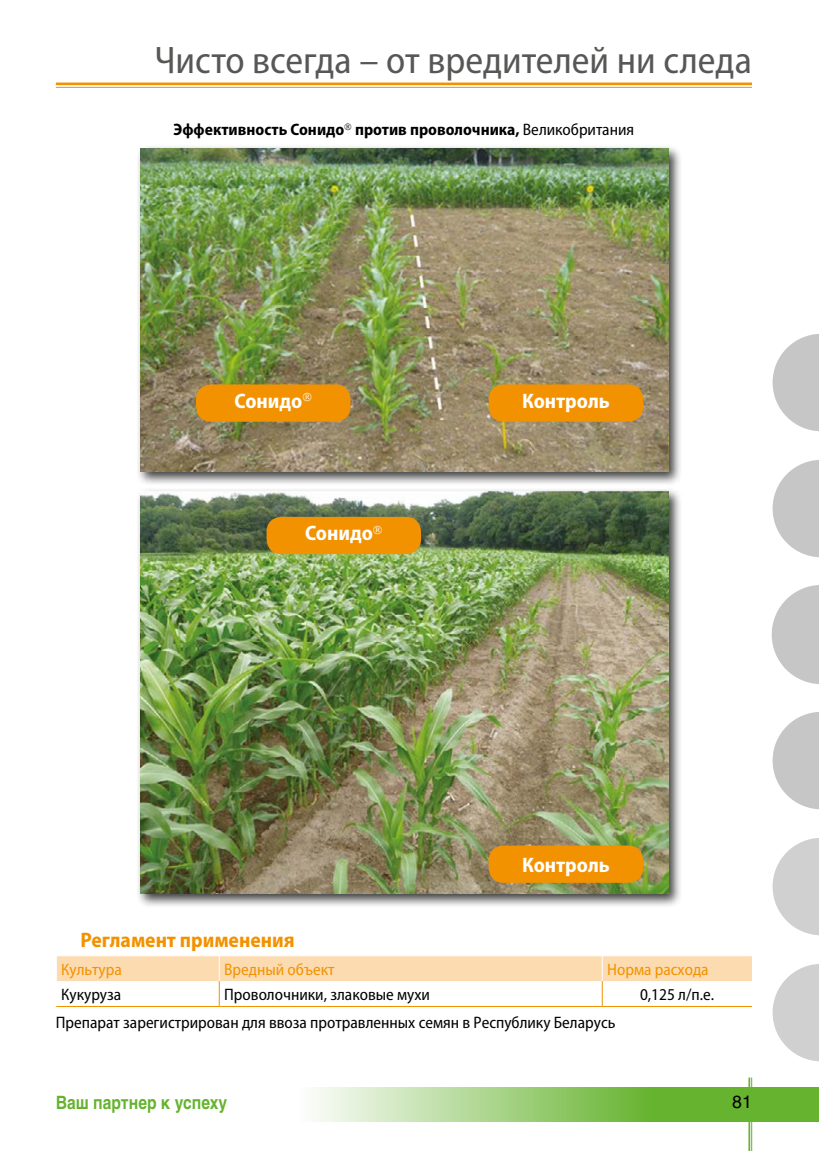
<style>
.page{position:relative;width:819px;height:1151px;background:#fff}
.page>*{position:absolute;margin:0;border:0;box-sizing:border-box;transform-origin:0 0}
.t1{font:semi-condensed 38.5px "Myriad Pro";color:#575756}
.t2{font:700 semi-condensed 21px "Myriad Pro";color:#fff}
.t3{font:700 semi-condensed 21px "Myriad Pro";color:#f39200}
.t4{font:700 18.38px "Helvetica C";color:#65b32e;scale:.85 1}
.t5{font:17.5px "Helios";color:#000}
.t6{font:semi-condensed 16.62px "Myriad Pro";color:#000}
.t7{font:700 semi-condensed 16.62px "Myriad Pro";color:#000}
.t8{font:semi-condensed 16.62px "Myriad Pro";color:#f39200}
.s1{font-weight:400}
</style>
<div class="page">
<svg style="left:315px;top:1087px;width:504px;height:34px;background:#96cb71"></svg>
<hr style="left:748px;top:1077px;width:2px;height:74px;background:#65b32e">
<hr style="left:751px;top:1077px;width:1px;height:74px;background:#65b32e">
<svg style="left:772px;top:838px;width:47px;height:97px"></svg>
<svg style="left:772px;top:964px;width:47px;height:97px"></svg>
<svg style="left:772px;top:712px;width:47px;height:97px"></svg>
<svg style="left:771px;top:585px;width:48px;height:99px"></svg>
<svg style="left:772px;top:460px;width:47px;height:97px"></svg>
<svg style="left:772px;top:334px;width:47px;height:97px"></svg>
<hr style="left:56px;top:87px;width:696px;height:1px;background:#f39200">
<hr style="left:56px;top:83px;width:696px;height:2px;background:#f39200">
<hr style="left:56px;top:1006px;width:163px;height:1px;background:#f39200">
<svg style="left:56px;top:956px;width:696px;height:50px"></svg>
<hr style="left:219px;top:1006px;width:383px;height:1px;background:#f39200">
<hr style="left:602px;top:1006px;width:150px;height:1px;background:#f39200">
<div style="left:136px;top:144px;width:546px;height:342px;background:#000;opacity:.75"></div>
<img style="left:140px;top:148px;width:528px;height:323px">
<div style="left:136px;top:486px;width:546px;height:422px;background:#000;opacity:.75"></div>
<img style="left:140px;top:490px;width:528px;height:403px">
<div style="left:488px;top:384px;width:155px;height:38px;background:#f39200;border-radius:15px"></div>
<div style="left:488px;top:845px;width:155px;height:38px;background:#f39200;border-radius:15px"></div>
<div style="left:196px;top:384px;width:154px;height:38px;background:#f39200;border-radius:15px"></div>
<div style="left:266px;top:517px;width:155px;height:37px;background:#f39200;border-radius:15px"></div>
<h1 class="t1" style="left:154px;top:39px;width:599px">Чисто всегда – от вредителей ни следа</h1>
<p class="t7" style="left:174px;top:120px;width:462px">Эффективность Сонидо против проволочника, <span class="s1">Великобритания</span></p>
<p class="t2" style="left:234px;top:389px;width:69px">Сонидо</p>
<p class="t2" style="left:305px;top:522px;width:69px">Сонидо</p>
<p class="t2" style="left:522px;top:389px;width:89px">Контроль</p>
<p class="t2" style="left:522px;top:853px;width:89px">Контроль</p>
<p class="t3" style="left:81px;top:928px;width:215px">Регламент применения</p>
<p class="t8" style="left:61px;top:960px;width:62px">Культура</p>
<p class="t8" style="left:224px;top:960px;width:112px">Вредный объект</p>
<p class="t8" style="left:607px;top:960px;width:103px">Норма расхода</p>
<p class="t6" style="left:61px;top:985px;width:62px">Кукуруза</p>
<p class="t6" style="left:224px;top:985px;width:207px">Проволочники, злаковые мухи</p>
<p class="t6" style="left:640px;top:985px;width:76px">0,125 л/п.е.</p>
<p class="t6" style="left:56px;top:1013px;width:561px">Препарат зарегистрирован для ввоза протравленных семян в Республику Беларусь</p>
<p class="t4" style="left:56px;top:1092px;width:203px">Ваш партнер к успеху</p>
<p class="t5" style="left:732px;top:1092px;width:21px">81</p>
</div>
